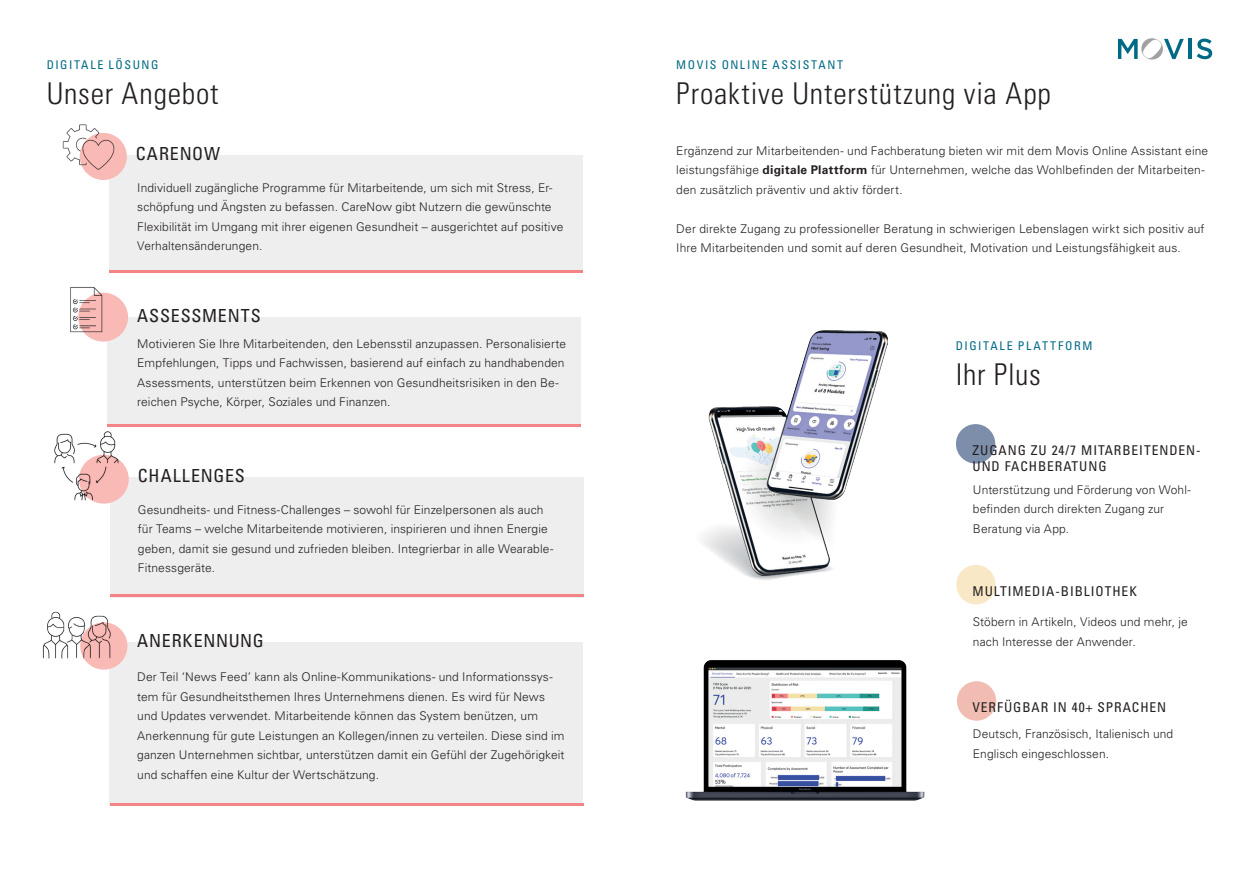
<style>
.page{position:relative;width:1259px;height:893px;background:#fff}
.page>*{position:absolute;margin:0;border:0;box-sizing:border-box;transform-origin:0 0}
.t1{font:300 condensed 30px "Univers LT Std";letter-spacing:.03em;color:#231f20}
.t2{font:condensed 18px "Univers LT Std";letter-spacing:.045em;color:#231f20}
.t3{font:condensed 13.5px/16.2px "Univers LT Pro";letter-spacing:.07em;color:#231f20}
.t4{font:300 12px/19.5px "Univers LT Std";letter-spacing:.01em;color:#231f20}
.t5{font:condensed 12px "Univers LT Std";letter-spacing:.13em;color:#006a86}
.s1{font-weight:700}
</style>
<div class="page">
<hr style="left:1188px;top:39px;width:3px;height:20px;background:#006a86">
<svg style="left:1196px;top:39px;width:16px;height:20px"></svg>
<svg style="left:1118px;top:38px;width:65px;height:22px"></svg>
<div style="left:109px;top:155px;width:474px;height:117px;background:#eeeeef"></div>
<div style="left:80px;top:133px;width:47px;height:47px;background:#f9b9b4;border-radius:50%"></div>
<div style="left:107px;top:318px;width:473px;height:106px;background:#eeeeef"></div>
<div style="left:109px;top:642px;width:474px;height:164px;background:#eeeeef"></div>
<div style="left:78px;top:293px;width:50px;height:49px;background:#f9b9b4;border-radius:50%"></div>
<hr style="left:109px;top:270px;width:474px;height:3px;background:#f38587">
<div style="left:80px;top:622px;width:47px;height:48px;background:#f9b9b4;border-radius:50%"></div>
<div style="left:110px;top:477px;width:473px;height:120px;background:#eeeeef"></div>
<div style="left:79px;top:455px;width:50px;height:49px;background:#f9b9b4;border-radius:50%"></div>
<img style="left:54px;top:431px;width:69px;height:73px">
<img style="left:42px;top:597px;width:70px;height:72px">
<div style="left:956px;top:424px;width:39px;height:40px;background:#7d8eaa;border-radius:50%"></div>
<div style="left:956px;top:565px;width:39px;height:39px;background:#f9e8c5;border-radius:50%"></div>
<div style="left:957px;top:681px;width:39px;height:40px;background:#f1bdb2;border-radius:50%"></div>
<hr style="left:107px;top:424px;width:473px;height:3px;background:#f38587">
<img style="left:685px;top:660px;width:240px;height:141px">
<hr style="left:110px;top:594px;width:473px;height:3px;background:#f38587">
<hr style="left:110px;top:803px;width:473px;height:3px;background:#f38587">
<img style="left:62px;top:124px;width:54px;height:50px">
<img style="left:70px;top:287px;width:55px;height:50px">
<img style="left:702px;top:330px;width:186px;height:250px">
<p class="t5" style="left:47px;top:57px;width:113px">DIGITALE LÖSUNG</p>
<h1 class="t1" style="left:47px;top:75px;width:173px">Unser Angebot</h1>
<h2 class="t2" style="left:136px;top:142px;width:86px">CARENOW</h2>
<p class="t4" style="left:137px;top:178px;width:428px">Individuell zugängliche Programme für Mitarbeitende, um sich mit Stress, Er&shy;schöpfung und Ängsten zu befassen. CareNow gibt Nutzern die gewünschte Flexibilität im Umgang mit ihrer eigenen Gesundheit – ausgerichtet auf positive Verhaltensänderungen.</p>
<h2 class="t2" style="left:137px;top:304px;width:125px">ASSESSMENTS</h2>
<p class="t4" style="left:137px;top:334px;width:430px">Motivieren Sie Ihre Mitarbeitenden, den Lebensstil anzupassen. Personalisierte Empfehlungen, Tipps und Fachwissen, basierend auf einfach zu handhabenden Assessments, unterstützen beim Erkennen von Gesundheitsrisiken in den Be&shy;reichen Psyche, Körper, Soziales und Finanzen.</p>
<h2 class="t2" style="left:138px;top:464px;width:109px">CHALLENGES</h2>
<p class="t4" style="left:138px;top:500px;width:417px">Gesundheits- und Fitness-Challenges – sowohl für Einzelpersonen als auch für Teams – welche Mitarbeitende motivieren, inspirieren und ihnen Energie geben, damit sie gesund und zufrieden bleiben. Integrierbar in alle Wearable-Fitnessgeräte.</p>
<h2 class="t2" style="left:137px;top:629px;width:128px">ANERKENNUNG</h2>
<p class="t4" style="left:137px;top:667px;width:429px">Der Teil ‘News Feed’ kann als Online-Kommunikations- und Informationssys&shy;tem für Gesundheitsthemen Ihres Unternehmens dienen. Es wird für News und Updates verwendet. Mitarbeitende können das System benützen, um Anerkennung für gute Leistungen an Kollegen/innen zu verteilen. Diese sind im ganzen Unternehmen sichtbar, unterstützen damit ein Gefühl der Zugehörigkeit und schaffen eine Kultur der Wertschätzung.</p>
<p class="t5" style="left:676px;top:57px;width:168px">MOVIS ONLINE ASSISTANT</p>
<h1 class="t1" style="left:676px;top:75px;width:376px">Proaktive Unterstützung via App</h1>
<p class="t4" style="left:676px;top:141px;width:533px">Ergänzend zur Mitarbeitenden- und Fachberatung bieten wir mit dem Movis Online Assistant eine leistungsfähige <span class="s1">digitale Plattform</span> für Unternehmen, welche das Wohlbefinden der Mitarbeiten&shy;den zusätzlich präventiv und aktiv fördert.</p>
<p class="t4" style="left:676px;top:219px;width:530px">Der direkte Zugang zu professioneller Beratung in schwierigen Lebenslagen wirkt sich positiv auf<br>Ihre Mitarbeitenden und somit auf deren Gesundheit, Motivation und Leistungsfähigkeit aus.</p>
<p class="t5" style="left:956px;top:338px;width:138px">DIGITALE PLATTFORM</p>
<h1 class="t1" style="left:956px;top:356px;width:86px">Ihr Plus</h1>
<p class="t3" style="left:972px;top:441px;width:230px">ZUGANG ZU 24/7 MITARBEITENDEN-<br>UND FACHBERATUNG</p>
<p class="t4" style="left:973px;top:480px;width:219px">Unterstützung und Förderung von Wohl&shy;befinden durch direkten Zugang zur<br>Beratung via App.</p>
<p class="t3" style="left:972px;top:583px;width:166px">MULTIMEDIA-BIBLIOTHEK</p>
<p class="t4" style="left:973px;top:612px;width:216px">Stöbern in Artikeln, Videos und mehr, je nach Interesse der Anwender.</p>
<p class="t3" style="left:972px;top:698px;width:195px">VERFÜGBAR IN 40+ SPRACHEN</p>
<p class="t4" style="left:973px;top:724px;width:202px">Deutsch, Französisch, Italienisch und<br>Englisch eingeschlossen.</p>
</div>
